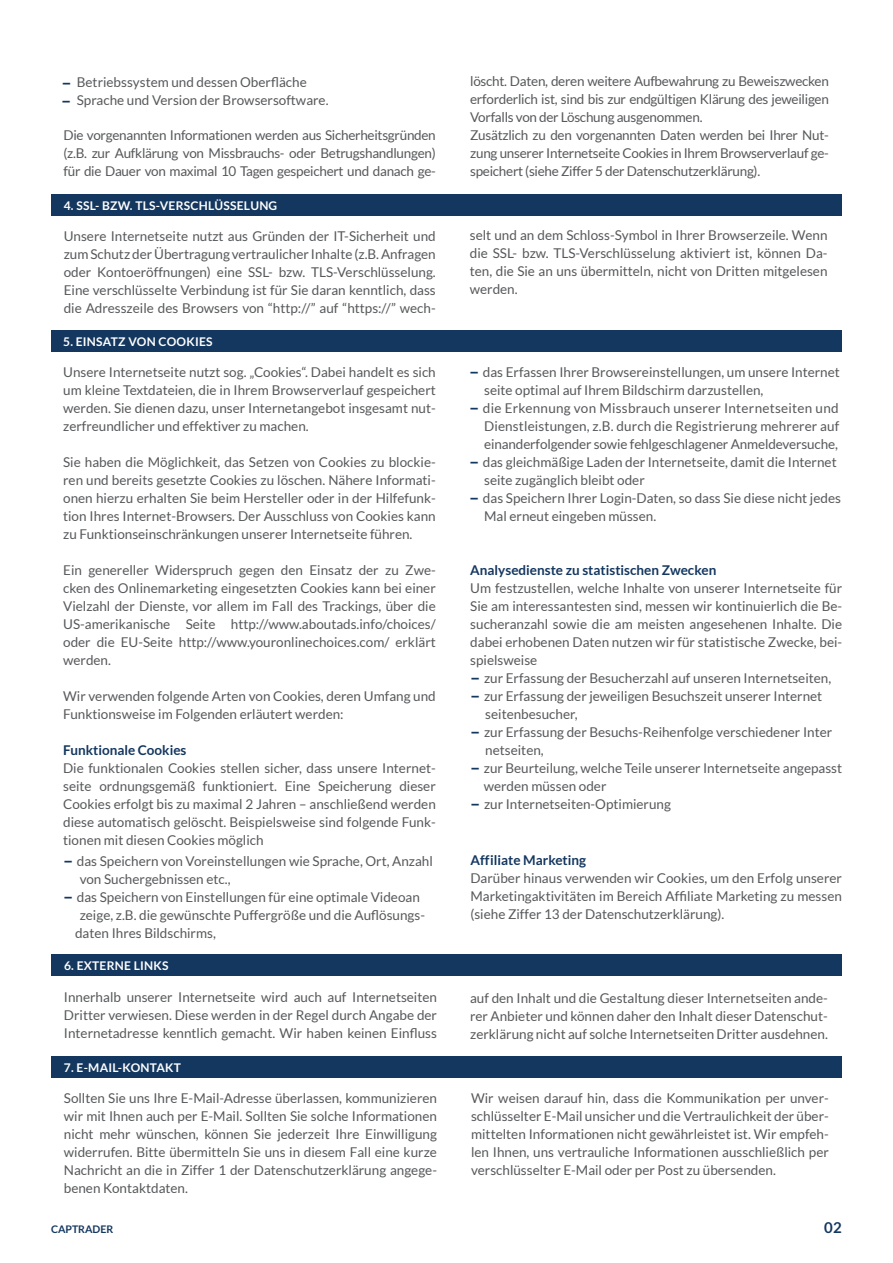
<style>
.page{position:relative;width:893px;height:1263px;background:#fff}
.page>*{position:absolute;margin:0;border:0;box-sizing:border-box;transform-origin:0 0}
.t1{font:700 18px/17.2px "Lato";color:#14375f}
.t2{font:700 15px "Lato";color:#14375f}
.t3{font:13.5px/18px "Lato";color:#57585a;text-align:justify}
.t4{font:13.5px/18px "Lato";letter-spacing:-.02em;color:#57585a}
.t5{font:700 13.5px "Lato";color:#14375f}
.t6{font:700 12px "Lato";letter-spacing:.02em;color:#fff}
.t7{font:700 10.5px "Lato";color:#14375f}
.s1{font-weight:700;font-size:18px;color:#14375f}
</style>
<div class="page">
<div style="left:51px;top:194px;width:791px;height:22px;background:#14375f"></div>
<div style="left:51px;top:330px;width:790px;height:21px;background:#14375f"></div>
<div style="left:51px;top:955px;width:791px;height:21px;background:#14375f"></div>
<div style="left:51px;top:1056px;width:791px;height:21px;background:#14375f"></div>
<h1 class="t1" style="left:61px;top:74px;width:12px">– –</h1>
<p class="t3" style="left:77px;top:73px;width:253px">Betriebssystem und dessen Oberfläche<br>Sprache und Version der Browsersoftware.</p>
<p class="t3" style="left:63px;top:126px;width:374px">Die vorgenannten Informationen werden aus Sicherheitsgründen (z.B. zur Aufklärung von Missbrauchs- oder Betrugshandlungen) für die Dauer von maximal 10 Tagen gespeichert und danach ge-</p>
<p class="t6" style="left:64px;top:198px;width:215px">4. SSL- BZW. TLS-VERSCHLÜSSELUNG</p>
<p class="t3" style="left:64px;top:227px;width:374px">Unsere Internetseite nutzt aus Gründen der IT-Sicherheit und zum Schutz der Übertragung vertraulicher Inhalte (z.B. Anfragen oder Kontoeröffnungen) eine SSL- bzw. TLS-Verschlüsselung.<br>Eine verschlüsselte Verbindung ist für Sie daran kenntlich, dass die Adresszeile des Browsers von “http://” auf “https://” wech-</p>
<p class="t6" style="left:63px;top:334px;width:151px">5. EINSATZ VON COOKIES</p>
<p class="t3" style="left:63px;top:363px;width:374px">Unsere Internetseite nutzt sog. „Cookies“. Dabei handelt es sich um kleine Textdateien, die in Ihrem Browserverlauf gespeichert werden. Sie dienen dazu, unser Internetangebot insgesamt nut&shy;zerfreundlicher und effektiver zu machen.</p>
<p class="t3" style="left:63px;top:453px;width:374px">Sie haben die Möglichkeit, das Setzen von Cookies zu blockie&shy;ren und bereits gesetzte Cookies zu löschen. Nähere Informati&shy;onen hierzu erhalten Sie beim Hersteller oder in der Hilfefunk&shy;tion Ihres Internet-Browsers. Der Ausschluss von Cookies kann zu Funktionseinschränkungen unserer Internetseite führen.</p>
<p class="t3" style="left:63px;top:561px;width:374px">Ein genereller Widerspruch gegen den Einsatz der zu Zwe&shy;cken des Onlinemarketing eingesetzten Cookies kann bei einer Vielzahl der Dienste, vor allem im Fall des Trackings, über die US-amerikanische Seite http://www.aboutads.info/choices/ oder die EU-Seite http://www.youronlinechoices.com/ erklärt werden.</p>
<p class="t3" style="left:63px;top:686px;width:374px">Wir verwenden folgende Arten von Cookies, deren Umfang und<br>Funktionsweise im Folgenden erläutert werden:</p>
<p class="t5" style="left:63px;top:742px;width:125px">Funktionale Cookies</p>
<p class="t3" style="left:63px;top:758px;width:374px">Die funktionalen Cookies stellen sicher, dass unsere Internet&shy;seite ordnungsgemäß funktioniert. Eine Speicherung dieser Cookies erfolgt bis zu maximal 2 Jahren – anschließend werden diese automatisch gelöscht. Beispielsweise sind folgende Funk&shy;tionen mit diesen Cookies möglich</p>
<p class="t3" style="left:80px;top:852px;width:355px;text-indent:-17px"><span class="s1">–</span> das Speichern von Voreinstellungen wie Sprache, Ort, Anzahl von Suchergebnissen etc.,</p>
<p class="t3" style="left:63px;top:888px;width:358px"><span class="s1">–</span> das Speichern von Einstellungen für eine optimale Videoan</p>
<p class="t3" style="left:80px;top:906px;width:347px">zeige, z.B. die gewünschte Puffergröße und die Auflösungs-</p>
<p class="t3" style="left:75px;top:924px;width:142px">daten Ihres Bildschirms,</p>
<p class="t6" style="left:64px;top:959px;width:106px">6. EXTERNE LINKS</p>
<p class="t3" style="left:64px;top:988px;width:375px">Innerhalb unserer Internetseite wird auch auf Internetseiten Dritter verwiesen. Diese werden in der Regel durch Angabe der Internetadresse kenntlich gemacht. Wir haben keinen Einfluss</p>
<p class="t6" style="left:64px;top:1060px;width:119px">7. E-MAIL-KONTAKT</p>
<p class="t3" style="left:64px;top:1089px;width:375px">Sollten Sie uns Ihre E-Mail-Adresse überlassen, kommunizieren wir mit Ihnen auch per E-Mail. Sollten Sie solche Informationen nicht mehr wünschen, können Sie jederzeit Ihre Einwilligung widerrufen. Bitte übermitteln Sie uns in diesem Fall eine kurze Nachricht an die in Ziffer 1 der Datenschutzerklärung angege&shy;benen Kontaktdaten.</p>
<p class="t4" style="left:470px;top:72px;width:360px">löscht. Daten, deren weitere Aufbewahrung zu Beweiszwecken erforderlich ist, sind bis zur endgültigen Klärung des jeweiligen Vorfalls von der Löschung ausgenommen.<br>Zusätzlich zu den vorgenannten Daten werden bei Ihrer Nut&shy;zung unserer Internetseite Cookies in Ihrem Browserverlauf ge&shy;speichert (siehe Ziffer 5 der Datenschutzerklärung).</p>
<p class="t3" style="left:470px;top:226px;width:359px">selt und an dem Schloss-Symbol in Ihrer Browserzeile. Wenn die SSL- bzw. TLS-Verschlüsselung aktiviert ist, können Da&shy;ten, die Sie an uns übermitteln, nicht von Dritten mitgelesen werden.</p>
<p class="t3" style="left:484px;top:363px;width:357px;text-indent:-15px"><span class="s1">–</span> das Erfassen Ihrer Browsereinstellungen, um unsere Internet seite optimal auf Ihrem Bildschirm darzustellen,</p>
<p class="t3" style="left:484px;top:399px;width:357px;text-indent:-15px"><span class="s1">–</span> die Erkennung von Missbrauch unserer Internetseiten und Dienstleistungen, z.B. durch die Registrierung mehrerer auf einanderfolgender sowie fehlgeschlagener Anmeldeversuche,</p>
<p class="t3" style="left:484px;top:453px;width:354px;text-indent:-15px"><span class="s1">–</span> das gleichmäßige Laden der Internetseite, damit die Internet seite zugänglich bleibt oder</p>
<p class="t3" style="left:484px;top:489px;width:358px;text-indent:-15px"><span class="s1">–</span> das Speichern Ihrer Login-Daten, so dass Sie diese nicht jedes<br>Mal erneut eingeben müssen.</p>
<p class="t5" style="left:470px;top:563px;width:248px">Analysedienste zu statistischen Zwecken</p>
<p class="t3" style="left:470px;top:579px;width:373px">Um festzustellen, welche Inhalte von unserer Internetseite für Sie am interessantesten sind, messen wir kontinuierlich die Be&shy;sucheranzahl sowie die am meisten angesehenen Inhalte. Die dabei erhobenen Daten nutzen wir für statistische Zwecke, bei&shy;spielsweise</p>
<p class="t3" style="left:470px;top:669px;width:362px"><span class="s1">–</span> zur Erfassung der Besucherzahl auf unseren Internetseiten,</p>
<p class="t3" style="left:485px;top:687px;width:339px;text-indent:-15px"><span class="s1">–</span> zur Erfassung der jeweiligen Besuchszeit unserer Internet seitenbesucher,</p>
<p class="t3" style="left:485px;top:723px;width:348px;text-indent:-15px"><span class="s1">–</span> zur Erfassung der Besuchs-Reihenfolge verschiedener Inter netseiten,</p>
<p class="t3" style="left:484px;top:759px;width:360px;text-indent:-13px"><span class="s1">–</span> zur Beurteilung, welche Teile unserer Internetseite angepasst werden müssen oder</p>
<p class="t3" style="left:470px;top:795px;width:202px"><span class="s1">–</span> zur Internetseiten-Optimierung</p>
<p class="t5" style="left:470px;top:852px;width:117px">Affiliate Marketing</p>
<p class="t3" style="left:470px;top:869px;width:373px">Darüber hinaus verwenden wir Cookies, um den Erfolg unserer Marketingaktivitäten im Bereich Affiliate Marketing zu messen (siehe Ziffer 13 der Datenschutzerklärung).</p>
<p class="t3" style="left:470px;top:989px;width:359px">auf den Inhalt und die Gestaltung dieser Internetseiten ande&shy;rer Anbieter und können daher den Inhalt dieser Datenschut&shy;zerklärung nicht auf solche Internetseiten Dritter ausdehnen.</p>
<p class="t3" style="left:471px;top:1089px;width:359px">Wir weisen darauf hin, dass die Kommunikation per unver&shy;schlüsselter E-Mail unsicher und die Vertraulichkeit der über&shy;mittelten Informationen nicht gewährleistet ist. Wir empfeh&shy;len Ihnen, uns vertrauliche Informationen ausschließlich per verschlüsselter E-Mail oder per Post zu übersenden.</p>
<p class="t7" style="left:51px;top:1223px;width:64px">CAPTRADER</p>
<p class="t2" style="left:824px;top:1218px;width:19px">02</p>
</div>
